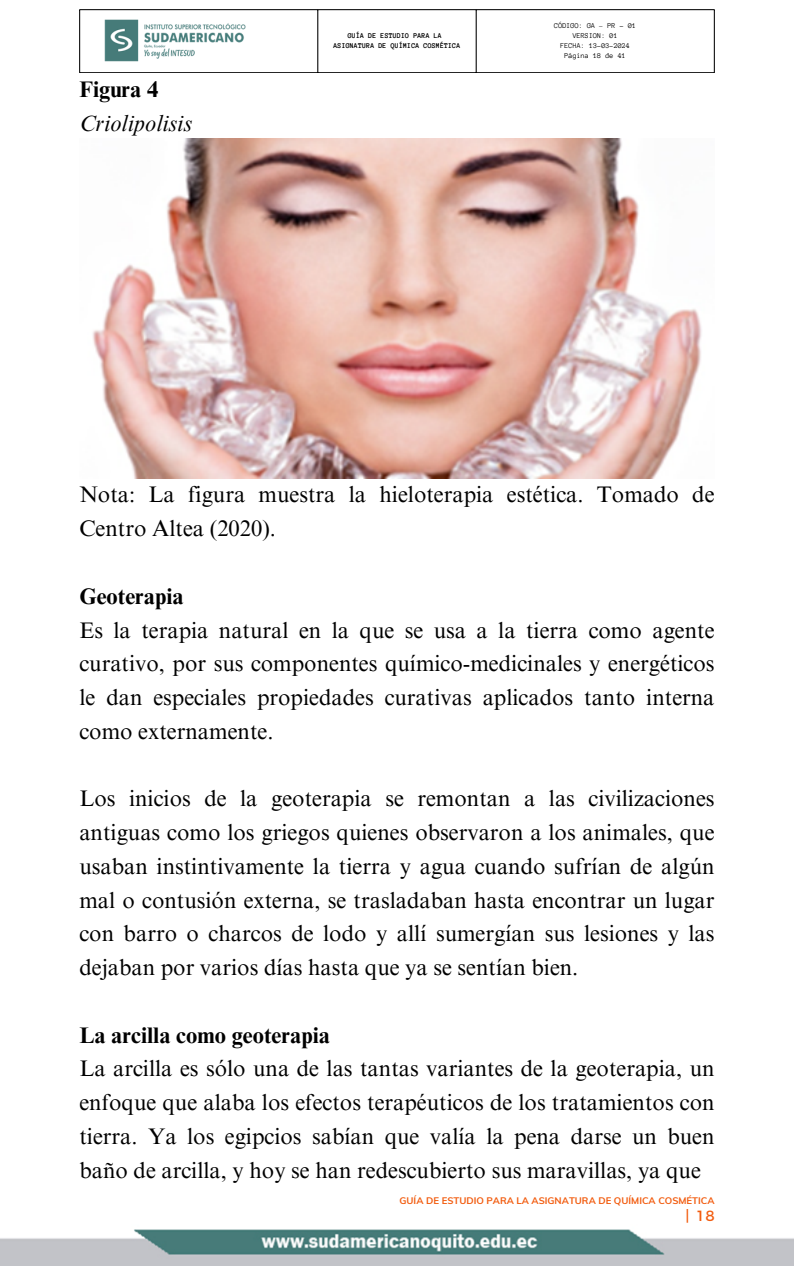
<style>
.page{position:relative;width:794px;height:1266px;background:#fff}
.page>*{position:absolute;margin:0;border:0;box-sizing:border-box;transform-origin:0 0}
.t1{font:22.5px/33.8px "Times NRMT Pro";color:#000}
.t2{font:italic 22.5px/33.8px "Times NRMT Pro";color:#000}
.t3{font:14.77px "Montserrat";color:#f25c0f}
.t4{font:700 9.52px "Muli";color:#f25c0f}
.t5{font:7.5px "Anonymous Pro";color:#000}
.t6{font:700 7.5px/10.1px "Anonymous Pro";color:#000;text-align:center}
.s1{font-weight:700;font-style:normal}
.s2{font-weight:700}
</style>
<div class="page">
<img style="left:0;top:1229px;width:793px;height:37px">
<hr style="left:79px;top:10px;width:1px;height:62px;background:#000">
<hr style="left:317px;top:10px;width:1px;height:62px;background:#000">
<hr style="left:475px;top:10px;width:1px;height:62px;background:#000">
<hr style="left:713px;top:10px;width:1px;height:62px;background:#000">
<hr style="left:79px;top:9px;width:635px;height:1px;background:#000">
<hr style="left:79px;top:72px;width:635px;height:1px;background:#000">
<img style="left:104px;top:19px;width:142px;height:43px">
<img style="left:93px;top:139px;width:609px;height:340px">
<h1 class="t2" style="left:79px;top:76px;width:114px"><span class="s1">Figura 4<br></span>Criolipolisis</h1>
<p class="t6" style="left:333px;top:31px;width:128px">GUÍA DE ESTUDIO PARA LA<br>ASIGNATURA DE QUÍMICA COSMÉTICA</p>
<p class="t5" style="left:554px;top:22px;width:83px">CÓDIGO: GA – PR - 01</p>
<p class="t5" style="left:572px;top:32px;width:47px">VERSION: 01</p>
<p class="t5" style="left:560px;top:42px;width:71px">FECHA: 13-03-2024</p>
<p class="t5" style="left:564px;top:52px;width:63px">Página 18 de 41</p>
<h1 class="t1" style="left:79px;top:481px;width:636px">Nota: La figura muestra la hieloterapia estética. Tomado de<br>Centro Altea (2020).</h1>
<h1 class="t1" style="left:79px;top:582px;width:636px"><span class="s2">Geoterapia<br></span>Es la terapia natural en la que se usa a la tierra como agente curativo, por sus componentes químico-medicinales y energéticos le dan especiales propiedades curativas aplicados tanto interna como externamente.</h1>
<p class="t1" style="left:79px;top:784px;width:636px;text-align:justify">Los inicios de la geoterapia se remontan a las civilizaciones antiguas como los griegos quienes observaron a los animales, que usaban instintivamente la tierra y agua cuando sufrían de algún mal o contusión externa, se trasladaban hasta encontrar un lugar con barro o charcos de lodo y allí sumergían sus lesiones y las dejaban por varios días hasta que ya se sentían bien.</p>
<p class="t1" style="left:79px;top:1021px;width:636px"><span class="s2">La arcilla como geoterapia<br></span>La arcilla es sólo una de las tantas variantes de la geoterapia, un enfoque que alaba los efectos terapéuticos de los tratamientos con tierra. Ya los egipcios sabían que valía la pena darse un buen baño de arcilla, y hoy se han redescubierto sus maravillas, ya que</p>
<h2 class="t3" style="left:685px;top:1206px;width:30px">| 18</h2>
<p class="t4" style="left:399px;top:1195px;width:316px">GUÍA DE ESTUDIO PARA LA ASIGNATURA DE QUÍMICA COSMÉTICA</p>
</div>
